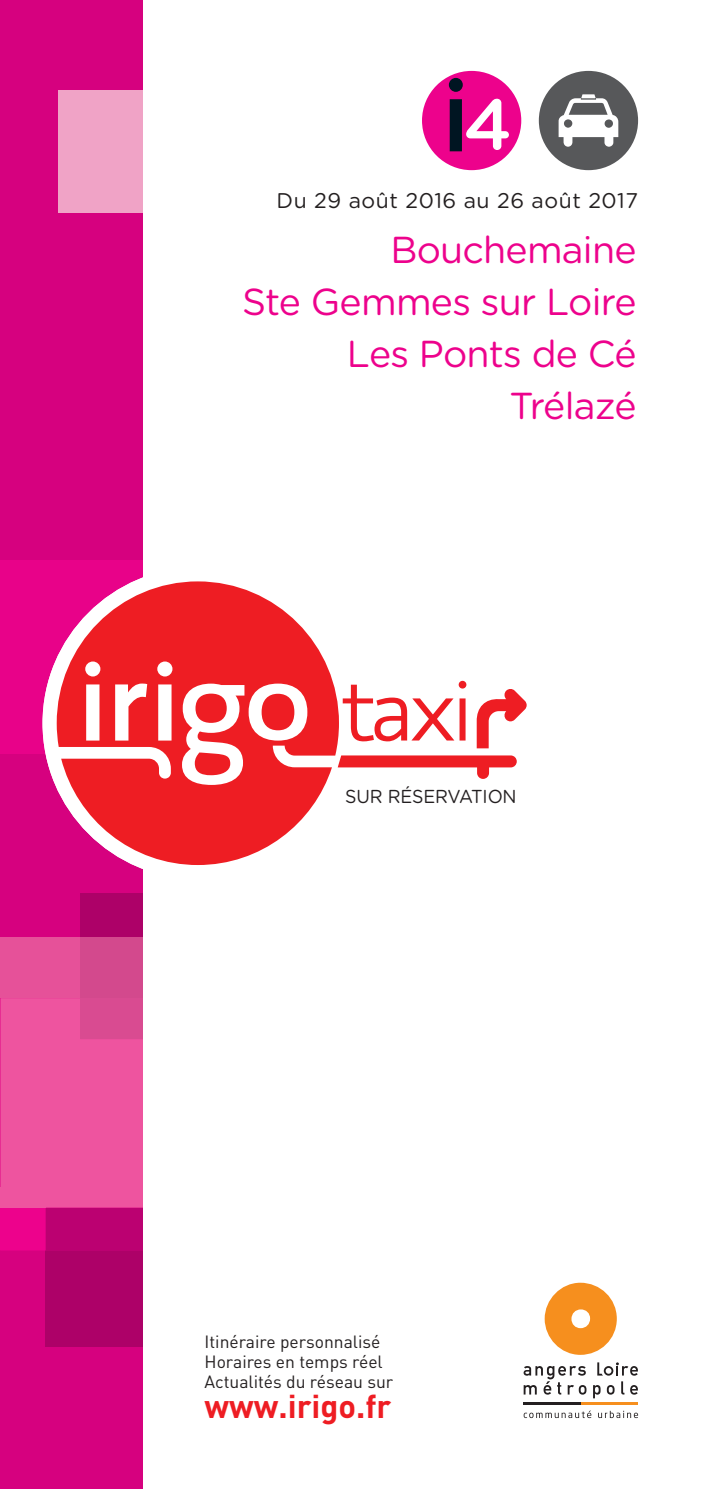
<style>
.page{position:relative;width:709px;height:1489px;background:#fff}
.page>*{position:absolute;margin:0;border:0;box-sizing:border-box;transform-origin:0 0}
.t1{font:500 71.75px "Gotham Rounded";color:#fff}
.t2{font:37.5px/51.8px "Gotham Rounded";letter-spacing:-.02em;color:#ed028c;text-align:right}
.t3{font:700 32.5px "DIN Pro";color:#ee1d23}
.t4{font:21.25px "Gotham Rounded";letter-spacing:.025em;color:#231f20}
.t5{font:18.75px "Gotham Rounded";letter-spacing:-.01em;color:#231f20;scale:.95 1}
.t6{font:17.5px/20px "DIN Pro";color:#231f20}
</style>
<div class="page">
<div style="left:0;top:0;width:143px;height:1488px;background:#d6017f"></div>
<div style="left:58px;top:90px;width:85px;height:123px;background:#f0a3c6"></div>
<div style="left:80px;top:893px;width:63px;height:44px;background:#ad0168"></div>
<svg style="left:0;top:937px;width:143px;height:409px;background:#db338d"></svg>
<div style="left:80px;top:937px;width:63px;height:61px;background:#d3498d"></div>
<div style="left:80px;top:998px;width:63px;height:41px;background:#d94b91"></div>
<div style="left:0;top:1187px;width:46px;height:20px;background:#ee549f"></div>
<div style="left:0;top:560px;width:143px;height:194px;background:#e80289"></div>
<div style="left:539px;top:71px;width:99px;height:99px;background:#57585a;border-radius:50%"></div>
<svg style="left:558px;top:94px;width:60px;height:53px"></svg>
<div style="left:422px;top:71px;width:99px;height:99px;background:#ed028c;border-radius:50%"></div>
<svg style="left:449px;top:78px;width:14px;height:73px"></svg>
<hr style="left:523px;top:1401px;width:115px;height:3px;background:#f68f1e">
<hr style="left:523px;top:1401px;width:57px;height:3px;background:#231f20">
<svg style="left:544px;top:1282px;width:73px;height:72px"></svg>
<svg style="left:607px;top:1385px;width:7px;height:9px"></svg>
<svg style="left:593px;top:1385px;width:7px;height:13px"></svg>
<svg style="left:621px;top:1381px;width:3px;height:13px"></svg>
<svg style="left:630px;top:1385px;width:8px;height:9px"></svg>
<svg style="left:597px;top:1362px;width:41px;height:13px"></svg>
<svg style="left:523px;top:1366px;width:63px;height:28px"></svg>
<svg style="left:523px;top:1410px;width:68px;height:7px"></svg>
<svg style="left:598px;top:1410px;width:40px;height:7px"></svg>
<div style="left:43px;top:567px;width:311px;height:312px;background:#fff;border-radius:50%"></div>
<svg style="left:57px;top:581px;width:282px;height:284px;fill:#ee1d23"></svg>
<svg style="left:343px;top:680px;width:123px;height:61px"></svg>
<svg style="left:476px;top:689px;width:50px;height:59px"></svg>
<svg style="left:338px;top:755px;width:179px;height:24px"></svg>
<h1 class="t1" style="left:463px;top:73px;width:50px">4</h1>
<p class="t4" style="left:277px;top:186px;width:363px">Du 29 août 2016 au 26 août 2017</p>
<h2 class="t2" style="left:242px;top:223px;width:396px">Bouchemaine<br>Ste Gemmes sur Loire<br>Les Ponts de Cé<br>Trélazé</h2>
<p class="t5" style="left:345px;top:783px;width:182px">SUR RÉSERVATION</p>
<p class="t6" style="left:204px;top:1330px;width:190px">Itinéraire personnalisé<br>Horaires en temps réel<br>Actualités du réseau sur</p>
<h3 class="t3" style="left:204px;top:1383px;width:188px">www.irigo.fr</h3>
</div>
